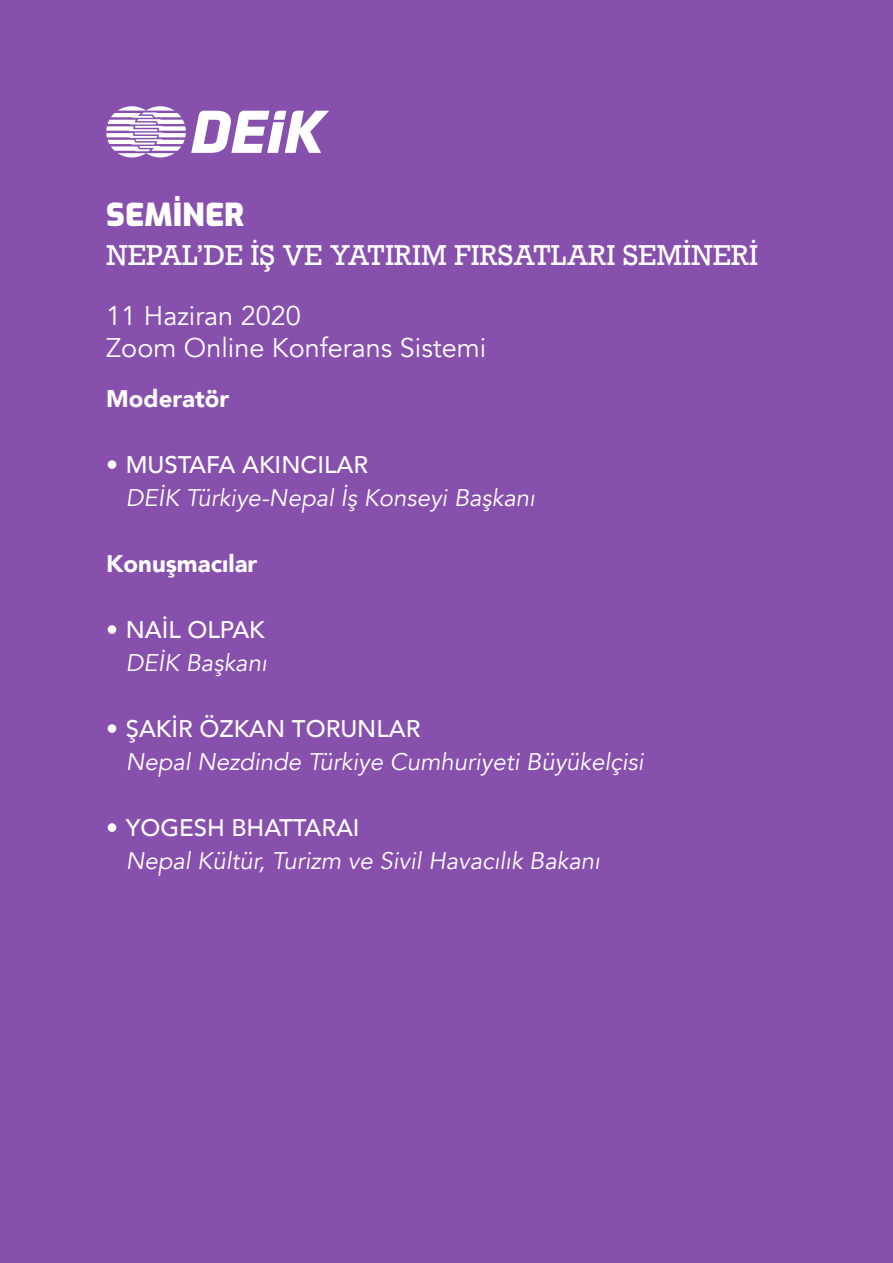
<style>
.page{position:relative;width:893px;height:1263px;background:#8850ad}
.page>*{position:absolute;margin:0;border:0;box-sizing:border-box;transform-origin:0 0}
.t1{font:900 31.5px "Exo";color:#fff}
.t2{font:27px/32.4px "Avenir";color:#fff}
.t3{font:27px "Rockwell";color:#fff}
.t4{font:italic 24px "Avenir";color:#fff}
.t5{font:500 24px "Avenir";color:#fff}
.t6{font:900 24px "Avenir";color:#fff}
</style>
<div class="page">
<svg style="left:106px;top:106px;width:223px;height:51px"></svg>
<h1 class="t1" style="left:106px;top:190px;width:140px">SEMİNER</h1>
<p class="t3" style="left:106px;top:239px;width:653px">NEPAL’DE İŞ VE YATIRIM FIRSATLARI SEMİNERİ</p>
<p class="t2" style="left:106px;top:300px;width:382px">11 Haziran 2020<br>Zoom Online Konferans Sistemi</p>
<p class="t6" style="left:106px;top:378px;width:125px">Moderatör</p>
<p class="t5" style="left:106px;top:444px;width:263px">• MUSTAFA AKINCILAR</p>
<p class="t4" style="left:126px;top:484px;width:411px">DEİK Türkiye-Nepal İş Konseyi Başkanı</p>
<p class="t6" style="left:106px;top:543px;width:153px">Konuşmacılar</p>
<p class="t5" style="left:106px;top:609px;width:160px">• NAIL OLPAK</p>
<p class="t4" style="left:126px;top:649px;width:143px">DEİK Başkanı</p>
<p class="t5" style="left:106px;top:708px;width:316px">• ŞAKIR ÖZKAN TORUNLAR</p>
<p class="t4" style="left:126px;top:748px;width:519px">Nepal Nezdinde Türkiye Cumhuriyeti Büyükelçisi</p>
<p class="t5" style="left:106px;top:807px;width:255px">• YOGESH BHATTARAI</p>
<p class="t4" style="left:126px;top:847px;width:476px">Nepal Kültür, Turizm ve Sivil Havacılık Bakanı</p>
</div>
